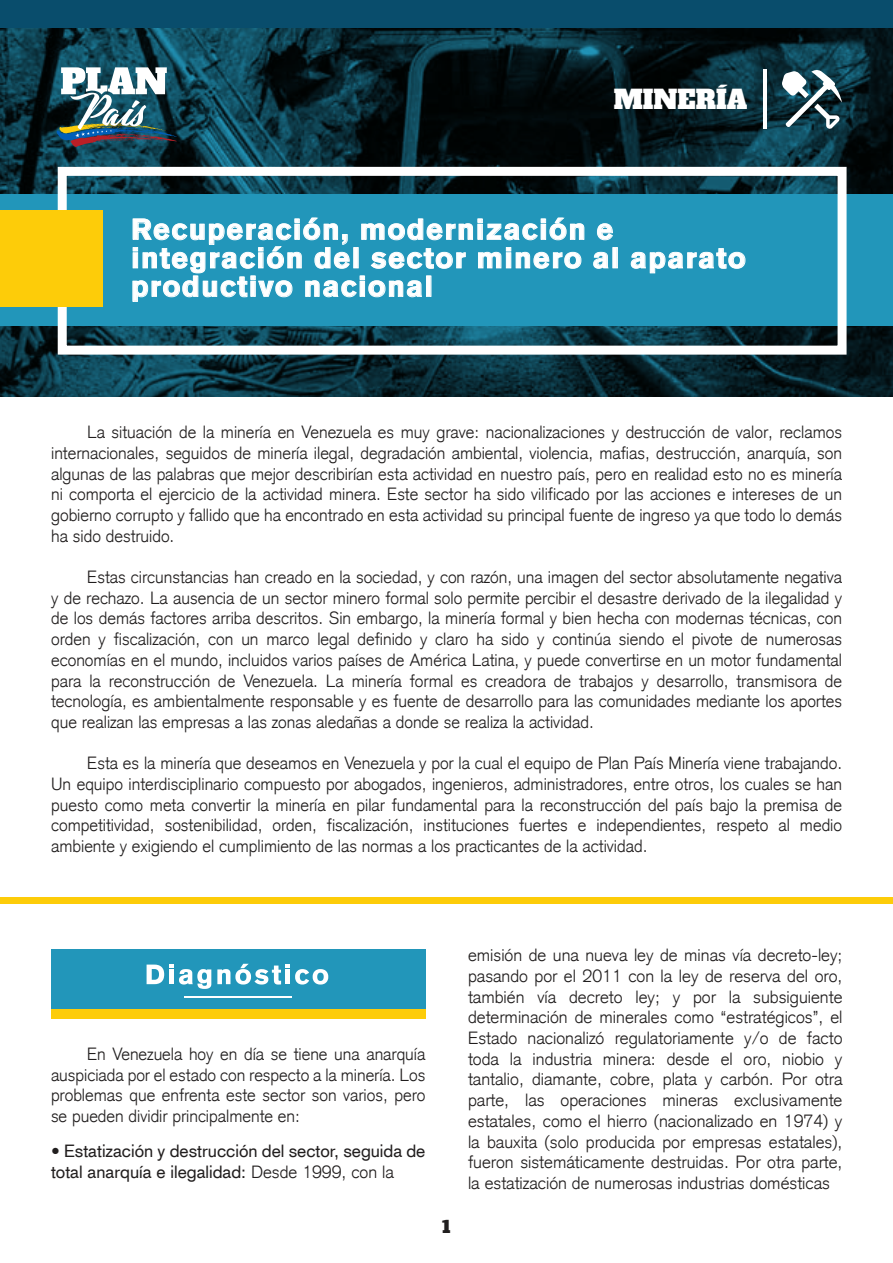
<style>
.page{position:relative;width:893px;height:1263px;background:#fff}
.page>*{position:absolute;margin:0;border:0;box-sizing:border-box;transform-origin:0 0}
.t1{font:900 28.5px/28.5px "Akzidenz Grotesk";letter-spacing:.05em;color:#fff}
.t2{font:25.5px "Alfa Slab One";color:#fff}
.t3{font:300 17.25px/20.7px "Akzidenz Grotesk CE";color:#211e1e;text-align:justify}
.t4{font:17.25px/20.7px "Akzidenz Grotesk CE";color:#211e1e}
.t5{font:16.5px "Alfa Slab One";color:#211e1e}
.s1{font-weight:300}
</style>
<div class="page">
<svg style="left:0;top:27px;width:893px;height:369px"></svg>
<div style="left:0;top:194px;width:893px;height:132px;background:#2296ba"></div>
<img style="left:57px;top:67px;width:120px;height:80px">
<hr style="left:763px;top:69px;width:4px;height:59px;background:#fff">
<svg style="left:597px;top:223px;width:16px;height:17px"></svg>
<svg style="left:593px;top:252px;width:15px;height:17px"></svg>
<div style="left:613px;top:247px;width:5px;height:21px;border:1px solid #fff"></div>
<svg style="left:631px;top:248px;width:114px;height:25px"></svg>
<svg style="left:133px;top:218px;width:451px;height:84px"></svg>
<div style="left:426px;top:276px;width:5px;height:21px;border:1px solid #fff"></div>
<div style="left:58px;top:167px;width:788px;height:188px;border:9px solid #fff"></div>
<div style="left:0;top:211px;width:102px;height:96px;background:#fdcc09"></div>
<div style="left:0;top:0;width:893px;height:27px;background:#094d6c"></div>
<div style="left:0;top:897px;width:893px;height:7px;background:#fdcc09"></div>
<div style="left:51px;top:949px;width:375px;height:61px;background:#2296ba"></div>
<div style="left:51px;top:1009px;width:375px;height:9px;background:#fdcc09"></div>
<svg style="left:147px;top:964px;width:64px;height:25px"></svg>
<svg style="left:217px;top:964px;width:111px;height:20px"></svg>
<hr style="left:184px;top:997px;width:108px;height:1px;background:#fff">
<svg style="left:782px;top:69px;width:60px;height:61px"></svg>
<h2 class="t2" style="left:614px;top:77px;width:135px">MINERÍA</h2>
<h1 class="t1" style="left:131px;top:215px;width:616px">Recuperación, modernización e integración del sector minero al aparato productivo nacional</h1>
<p class="t3" style="left:51px;top:422px;width:792px;text-indent:36px">La situación de la minería en Venezuela es muy grave: nacionalizaciones y destrucción de valor, reclamos internacionales, seguidos de minería ilegal, degradación ambiental, violencia, mafias, destrucción, anarquía, son algunas de las palabras que mejor describirían esta actividad en nuestro país, pero en realidad esto no es minería ni comporta el ejercicio de la actividad minera. Este sector ha sido vilificado por las acciones e intereses de un gobierno corrupto y fallido que ha encontrado en esta actividad su principal fuente de ingreso ya que todo lo demás ha sido destruido.</p>
<p class="t3" style="left:51px;top:566px;width:793px;text-indent:36px">Estas circunstancias han creado en la sociedad, y con razón, una imagen del sector absolutamente negativa y de rechazo. La ausencia de un sector minero formal solo permite percibir el desastre derivado de la ilegalidad y de los demás factores arriba descritos. Sin embargo, la minería formal y bien hecha con modernas técnicas, con orden y fiscalización, con un marco legal definido y claro ha sido y continúa siendo el pivote de numerosas economías en el mundo, incluidos varios países de América Latina, y puede convertirse en un motor fundamental para la reconstrucción de Venezuela. La minería formal es creadora de trabajos y desarrollo, transmisora de tecnología, es ambientalmente responsable y es fuente de desarrollo para las comunidades mediante los aportes que realizan las empresas a las zonas aledañas a donde se realiza la actividad.</p>
<p class="t3" style="left:51px;top:753px;width:793px;text-indent:36px">Esta es la minería que deseamos en Venezuela y por la cual el equipo de Plan País Minería viene trabajando.<br>Un equipo interdisciplinario compuesto por abogados, ingenieros, administradores, entre otros, los cuales se han puesto como meta convertir la minería en pilar fundamental para la reconstrucción del país bajo la premisa de competitividad, sostenibilidad, orden, fiscalización, instituciones fuertes e independientes, respeto al medio ambiente y exigiendo el cumplimiento de las normas a los practicantes de la actividad.</p>
<p class="t3" style="left:51px;top:1043px;width:376px;text-indent:36px">En Venezuela hoy en día se tiene una anarquía auspiciada por el estado con respecto a la minería. Los problemas que enfrenta este sector son varios, pero se pueden dividir principalmente en:</p>
<p class="t4" style="left:51px;top:1141px;width:376px"><span class="s1">•</span> Estatización y destrucción del sector, seguida de total anarquía e ilegalidad: <span class="s1">Desde 1999, con la</span></p>
<p class="t5" style="left:442px;top:1212px;width:10px">1</p>
<p class="t3" style="left:468px;top:945px;width:376px">emisión de una nueva ley de minas vía decreto-ley; pasando por el 2011 con la ley de reserva del oro, también vía decreto ley; y por la subsiguiente determinación de minerales como “estratégicos”, el Estado nacionalizó regulatoriamente y/o de facto toda la industria minera: desde el oro, niobio y tantalio, diamante, cobre, plata y carbón. Por otra parte, las operaciones mineras exclusivamente estatales, como el hierro (nacionalizado en 1974) y la bauxita (solo producida por empresas estatales), fueron sistemáticamente destruidas. Por otra parte, la estatización de numerosas industrias domésticas</p>
</div>
